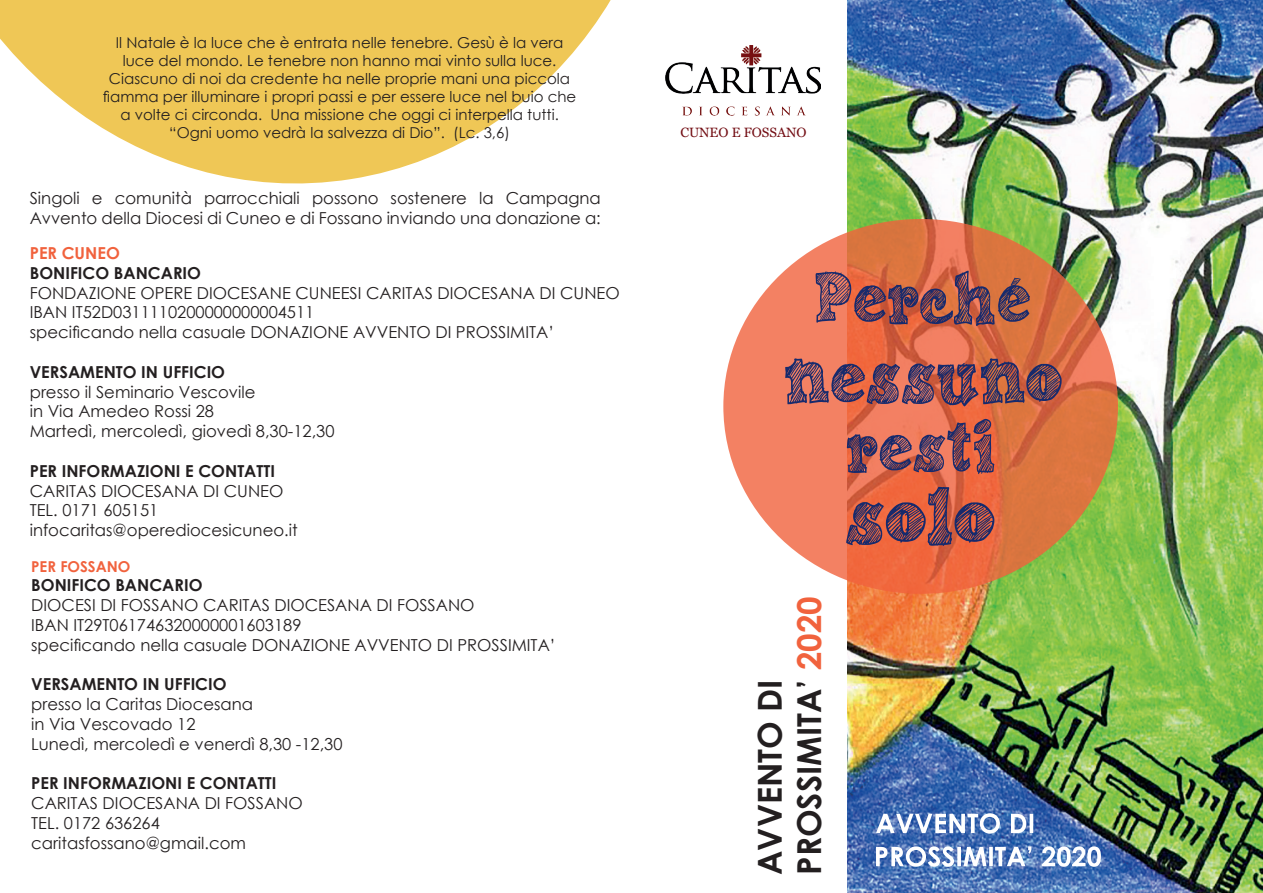
<style>
.page{position:relative;width:1263px;height:893px;background:#fff}
.page>*{position:absolute;margin:0;border:0;box-sizing:border-box;transform-origin:0 0}
.t1{font:700 33px "Century Gothic";color:#231f20}
.t2{font:16.5px "Century Gothic";color:#231f20}
.t3{font:700 16.5px "Century Gothic";color:#231f20}
.t4{font:700 16.5px "Century Gothic";color:#f1623d}
.t5{font:15px/18px "Century Gothic";color:#231f20;text-align:center}
.t6{font:700 15px "Century Gothic";color:#f1623d}
.t7{font:13.5px "Georgia";color:#730e14}
.s1{color:#f1623d}
</style>
<div class="page">
<img style="left:848px;top:0;width:415px;height:893px">
<svg style="left:0;top:0;width:611px;height:184px;fill:#efc756"></svg>
<svg style="left:876px;top:813px;width:157px;height:21px"></svg>
<svg style="left:876px;top:846px;width:225px;height:21px"></svg>
<svg style="left:723px;top:219px;width:395px;height:375px;background:#e6764e"></svg>
<svg style="left:846px;top:487px;width:148px;height:59px;background:#a3524e"></svg>
<svg style="left:847px;top:419px;width:147px;height:55px;background:#a75b5a"></svg>
<img style="left:665px;top:45px;width:156px;height:71px">
<svg style="left:785px;top:358px;width:277px;height:48px;background:#965658"></svg>
<svg style="left:816px;top:271px;width:214px;height:55px;background:#a05851"></svg>
<p class="t5" style="left:103px;top:33px;width:475px">Il Natale è la luce che è entrata nelle tenebre. Gesù è la vera luce del mondo. Le tenebre non hanno mai vinto sulla luce.<br>Ciascuno di noi da credente ha nelle proprie mani una piccola fiamma per illuminare i propri passi e per essere luce nel buio che a volte ci circonda. Una missione che oggi ci interpella tutti.</p>
<p class="t5" style="left:169px;top:123px;width:342px">“Ogni uomo vedrà la salvezza di Dio”. (Lc. 3,6)</p>
<p class="t7" style="left:680px;top:124px;width:128px">CUNEO E FOSSANO</p>
<p class="t2" style="left:30px;top:186px;width:573px">Singoli e comunità parrocchiali possono sostenere la Campagna</p>
<p class="t2" style="left:30px;top:206px;width:573px">Avvento della Diocesi di Cuneo e di Fossano inviando una donazione a:</p>
<p class="t4" style="left:30px;top:240px;width:92px">PER CUNEO</p>
<p class="t3" style="left:30px;top:260px;width:173px">BONIFICO BANCARIO</p>
<p class="t2" style="left:30px;top:281px;width:591px">FONDAZIONE OPERE DIOCESANE CUNEESI CARITAS DIOCESANA DI CUNEO</p>
<p class="t2" style="left:30px;top:301px;width:286px">IBAN IT52D0311110200000000004511</p>
<p class="t2" style="left:30px;top:321px;width:526px">specificando nella casuale DONAZIONE AVVENTO DI PROSSIMITA’</p>
<p class="t3" style="left:30px;top:359px;width:197px">VERSAMENTO IN UFFICIO</p>
<p class="t2" style="left:30px;top:380px;width:227px">presso il Seminario Vescovile</p>
<p class="t2" style="left:30px;top:400px;width:186px">in Via Amedeo Rossi 28</p>
<p class="t2" style="left:30px;top:420px;width:306px">Martedì, mercoledì, giovedì 8,30-12,30</p>
<p class="t3" style="left:30px;top:458px;width:247px">PER INFORMAZIONI E CONTATTI</p>
<p class="t2" style="left:30px;top:479px;width:255px">CARITAS DIOCESANA DI CUNEO</p>
<p class="t2" style="left:30px;top:499px;width:130px">TEL. 0171 605151</p>
<p class="t2" style="left:30px;top:519px;width:269px">infocaritas@operediocesicuneo.it</p>
<p class="t6" style="left:31px;top:555px;width:101px">PER FOSSANO</p>
<p class="t3" style="left:31px;top:573px;width:173px">BONIFICO BANCARIO</p>
<p class="t2" style="left:31px;top:594px;width:445px">DIOCESI DI FOSSANO CARITAS DIOCESANA DI FOSSANO</p>
<p class="t2" style="left:31px;top:613px;width:272px">IBAN IT29T061746320000001603189</p>
<p class="t2" style="left:31px;top:633px;width:526px">specificando nella casuale DONAZIONE AVVENTO DI PROSSIMITA’</p>
<p class="t3" style="left:31px;top:672px;width:197px">VERSAMENTO IN UFFICIO</p>
<p class="t2" style="left:31px;top:693px;width:223px">presso la Caritas Diocesana</p>
<p class="t2" style="left:31px;top:712px;width:166px">in Via Vescovado 12</p>
<p class="t2" style="left:31px;top:732px;width:313px">Lunedì, mercoledì e venerdì 8,30 -12,30</p>
<p class="t3" style="left:31px;top:771px;width:247px">PER INFORMAZIONI E CONTATTI</p>
<p class="t2" style="left:31px;top:792px;width:273px">CARITAS DIOCESANA DI FOSSANO</p>
<p class="t2" style="left:31px;top:811px;width:130px">TEL. 0172 636264</p>
<p class="t2" style="left:31px;top:831px;width:216px">caritasfossano@gmail.com</p>
<p class="t1" style="left:745px;top:875px;width:197px;rotate:-90deg">AVVENTO DI</p>
<p class="t1" style="left:784px;top:875px;width:280px;rotate:-90deg">PROSSIMITA’ <span class="s1">2020</span></p>
</div>
